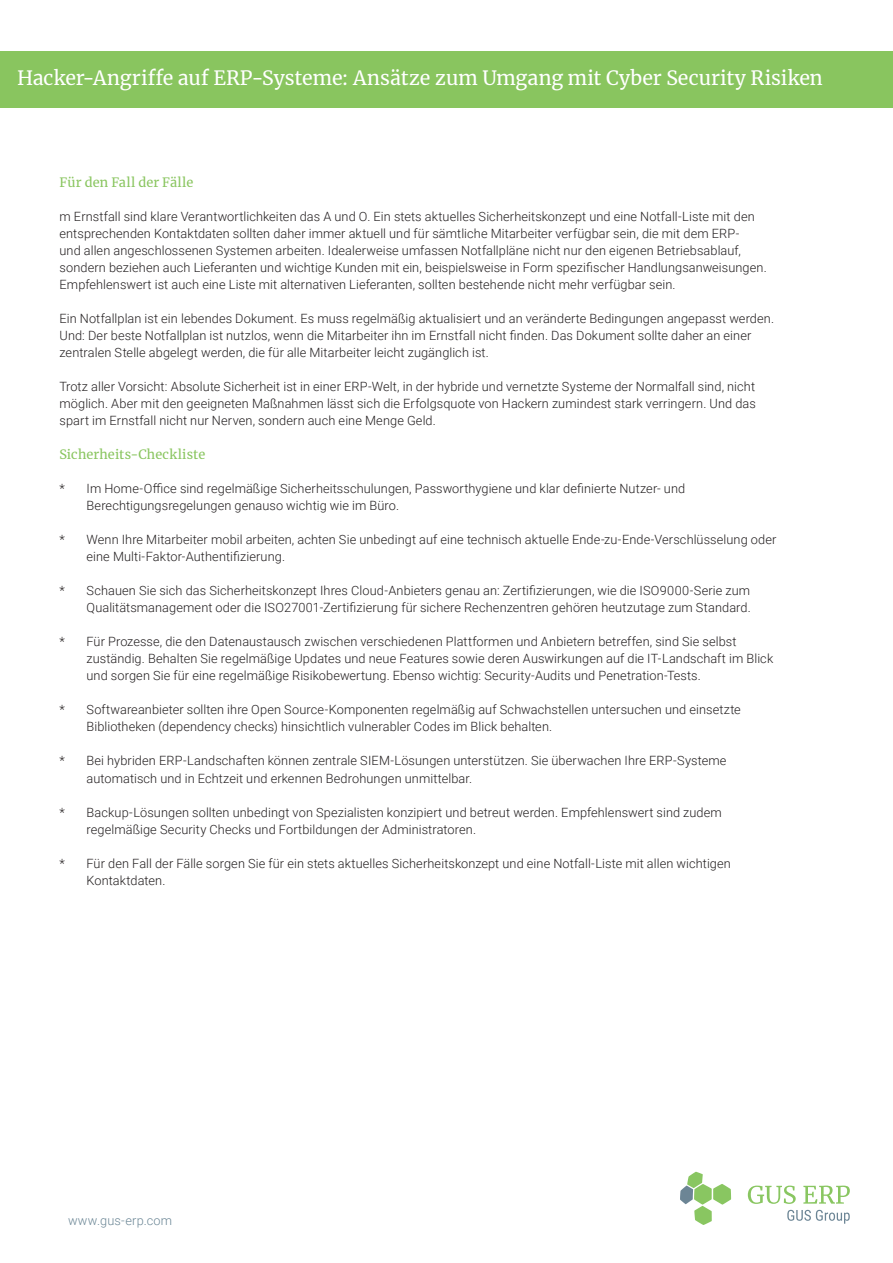
<style>
.page{position:relative;width:893px;height:1263px;background:#fff}
.page>*{position:absolute;margin:0;border:0;box-sizing:border-box;transform-origin:0 0}
.t1{font:19.5px "Merriweather";color:#fff}
.t2{font:300 12.75px/17px "Roboto";letter-spacing:.01em;color:#231f20}
.t3{font:12.75px "Merriweather";letter-spacing:.01em;color:#89c55f}
.t4{font:300 12.75px "Roboto";letter-spacing:.015em;color:#6c8796}
</style>
<div class="page">
<svg style="left:748px;top:1185px;width:48px;height:19px"></svg>
<svg style="left:803px;top:1185px;width:47px;height:18px"></svg>
<svg style="left:787px;top:1210px;width:63px;height:14px"></svg>
<svg style="left:680px;top:1172px;width:51px;height:53px"></svg>
<div style="left:0;top:51px;width:893px;height:57px;background:#89c55f"></div>
<h1 class="t1" style="left:17px;top:64px;width:807px">Hacker-Angriffe auf ERP-Systeme: Ansätze zum Umgang mit Cyber Security Risiken</h1>
<p class="t3" style="left:60px;top:174px;width:135px">Für den Fall der Fälle</p>
<p class="t2" style="left:60px;top:208px;width:709px">m Ernstfall sind klare Verantwortlichkeiten das A und O. Ein stets aktuelles Sicherheitskonzept und eine Notfall-Liste mit den entsprechenden Kontaktdaten sollten daher immer aktuell und für sämtliche Mitarbeiter verfügbar sein, die mit dem ERP-<br>und allen angeschlossenen Systemen arbeiten. Idealerweise umfassen Notfallpläne nicht nur den eigenen Betriebsablauf, sondern beziehen auch Lieferanten und wichtige Kunden mit ein, beispielsweise in Form spezifischer Handlungsanweisungen.<br>Empfehlenswert ist auch eine Liste mit alternativen Lieferanten, sollten bestehende nicht mehr verfügbar sein.</p>
<p class="t2" style="left:60px;top:310px;width:716px">Ein Notfallplan ist ein lebendes Dokument. Es muss regelmäßig aktualisiert und an veränderte Bedingungen angepasst werden.<br>Und: Der beste Notfallplan ist nutzlos, wenn die Mitarbeiter ihn im Ernstfall nicht finden. Das Dokument sollte daher an einer zentralen Stelle abgelegt werden, die für alle Mitarbeiter leicht zugänglich ist.</p>
<p class="t2" style="left:60px;top:378px;width:698px;text-align:justify">Trotz aller Vorsicht: Absolute Sicherheit ist in einer ERP-Welt, in der hybride und vernetzte Systeme der Normalfall sind, nicht möglich. Aber mit den geeigneten Maßnahmen lässt sich die Erfolgsquote von Hackern zumindest stark verringern. Und das spart im Ernstfall nicht nur Nerven, sondern auch eine Menge Geld.</p>
<p class="t3" style="left:60px;top:446px;width:147px">Sicherheits-Checkliste</p>
<p class="t2" style="left:87px;top:480px;width:600px;text-indent:-27px">* Im Home-Office sind regelmäßige Sicherheitsschulungen, Passworthygiene und klar definierte Nutzer- und<br>Berechtigungsregelungen genauso wichtig wie im Büro.</p>
<p class="t2" style="left:87px;top:531px;width:691px;text-indent:-27px">* Wenn Ihre Mitarbeiter mobil arbeiten, achten Sie unbedingt auf eine technisch aktuelle Ende-zu-Ende-Verschlüsselung oder eine Multi-Faktor-Authentifizierung.</p>
<p class="t2" style="left:60px;top:582px;width:693px;text-align:right">* Schauen Sie sich das Sicherheitskonzept Ihres Cloud-Anbieters genau an: Zertifizierungen, wie die ISO9000-Serie zum<br>Qualitätsmanagement oder die ISO27001-Zertifizierung für sichere Rechenzentren gehören heutzutage zum Standard.</p>
<p class="t2" style="left:87px;top:633px;width:688px;text-indent:-27px">* Für Prozesse, die den Datenaustausch zwischen verschiedenen Plattformen und Anbietern betreffen, sind Sie selbst zuständig. Behalten Sie regelmäßige Updates und neue Features sowie deren Auswirkungen auf die IT-Landschaft im Blick und sorgen Sie für eine regelmäßige Risikobewertung. Ebenso wichtig: Security-Audits und Penetration-Tests.</p>
<p class="t2" style="left:87px;top:701px;width:656px;text-indent:-27px">* Softwareanbieter sollten ihre Open Source-Komponenten regelmäßig auf Schwachstellen untersuchen und einsetzte<br>Bibliotheken (dependency checks) hinsichtlich vulnerabler Codes im Blick behalten.</p>
<p class="t2" style="left:87px;top:752px;width:641px;text-indent:-27px">* Bei hybriden ERP-Landschaften können zentrale SIEM-Lösungen unterstützen. Sie überwachen Ihre ERP-Systeme automatisch und in Echtzeit und erkennen Bedrohungen unmittelbar.</p>
<p class="t2" style="left:87px;top:803px;width:637px;text-indent:-27px">* Backup-Lösungen sollten unbedingt von Spezialisten konzipiert und betreut werden. Empfehlenswert sind zudem regelmäßige Security Checks und Fortbildungen der Administratoren.</p>
<p class="t2" style="left:87px;top:854px;width:646px;text-indent:-27px">* Für den Fall der Fälle sorgen Sie für ein stets aktuelles Sicherheitskonzept und eine Notfall-Liste mit allen wichtigen<br>Kontaktdaten.</p>
<p class="t4" style="left:68px;top:1211px;width:106px">www.gus-erp.com</p>
</div>
